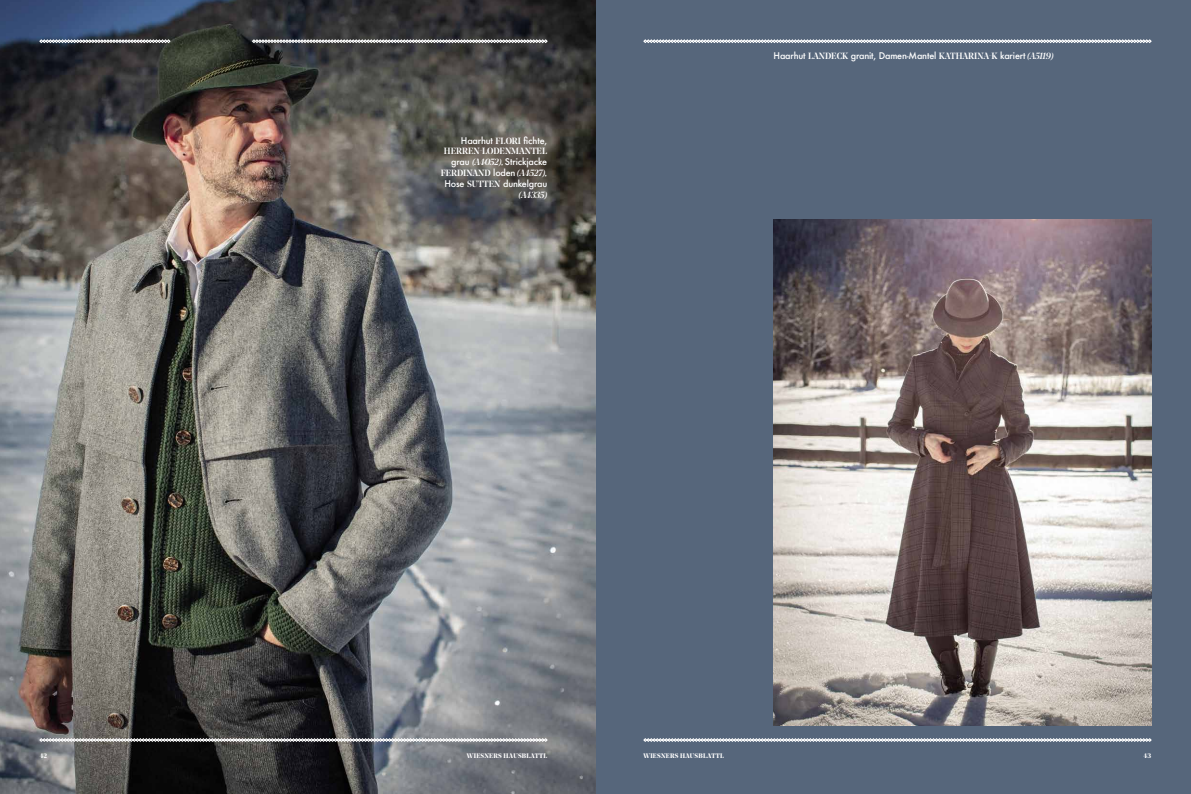
<style>
.page{position:relative;width:1191px;height:794px;background:#fff}
.page>*{position:absolute;margin:0;border:0;box-sizing:border-box;transform-origin:0 0}
.t1{font:500 9px "Futura";letter-spacing:-.02em;color:#fff}
.t2{font:500 9px "Noe Display";color:#fff}
.t3{font:italic 500 9px "Noe Display";letter-spacing:-.03em;color:#fff}
.t4{font:700 6.5px "Noe Display";letter-spacing:.04em;color:#fff}
.s1{font-family:"Noe Display"}
.s2{font-family:"Noe Display";font-style:italic}
.s3{font-family:"Futura"}
.s4{font-style:italic}
</style>
<div class="page">
<div style="left:595px;top:0;width:596px;height:794px;background:#56667b"></div>
<svg style="left:643px;top:738px;width:508px;height:3px;background:#cbd0d6"></svg>
<svg style="left:643px;top:39px;width:508px;height:4px;background:#bcc2ca"></svg>
<img style="left:0;top:0;width:595px;height:794px">
<svg style="left:252px;top:39px;width:295px;height:4px"></svg>
<svg style="left:39px;top:738px;width:508px;height:3px"></svg>
<img style="left:773px;top:219px;width:378px;height:507px">
<svg style="left:39px;top:40px;width:131px;height:3px"></svg>
<p class="t1" style="left:461px;top:134px;width:88px">Haarhut <span class="s1">FLORI</span> fichte,</p>
<p class="t2" style="left:444px;top:146px;width:105px">HERREN-LODENMANTEL</p>
<p class="t1" style="left:451px;top:156px;width:98px">grau <span class="s2">(A4052),</span> Strickjacke</p>
<p class="t2" style="left:441px;top:167px;width:108px">FERDINAND <span class="s3">loden</span> <span class="s4">(A4527),</span></p>
<p class="t1" style="left:444px;top:177px;width:104px">Hose <span class="s1">SUTTEN</span> dunkelgrau</p>
<p class="t3" style="left:518px;top:189px;width:30px">(A4335)</p>
<p class="t1" style="left:773px;top:49px;width:281px">Haarhut <span class="s1">LANDECK</span> granit, Damen-Mantel <span class="s1">KATHARINA-K</span> kariert <span class="s2">(A5119)</span></p>
<p class="t4" style="left:40px;top:751px;width:9px">42</p>
<p class="t4" style="left:467px;top:751px;width:82px">WIESNERS HAUSBLATTL</p>
<p class="t4" style="left:643px;top:751px;width:82px">WIESNERS HAUSBLATTL</p>
<p class="t4" style="left:1143px;top:751px;width:9px">43</p>
</div>
